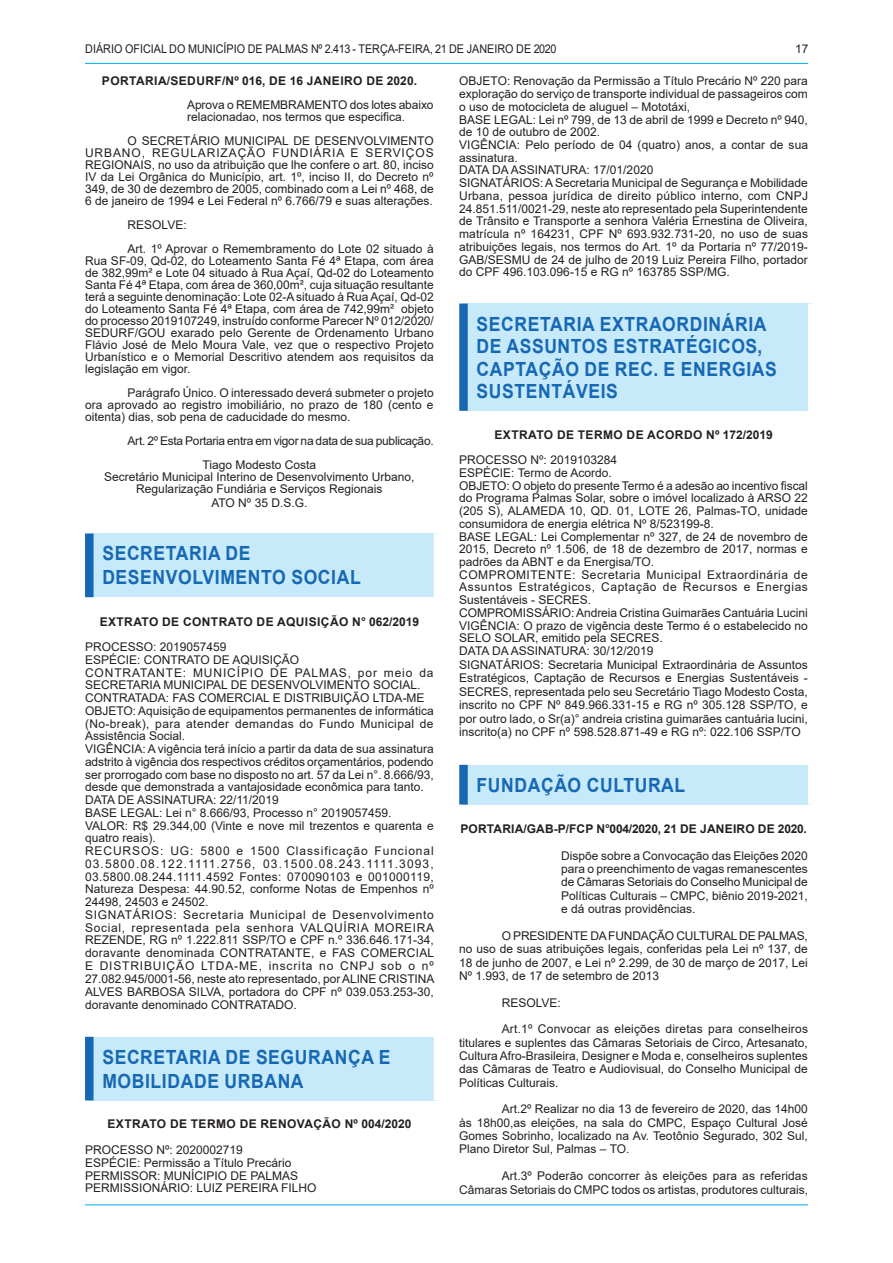
<style>
.page{position:relative;width:893px;height:1263px;background:#fff}
.page>*{position:absolute;margin:0;border:0;box-sizing:border-box;transform-origin:0 0}
.t1{font:700 19.5px/22.5px "Arial";letter-spacing:.035em;color:#1768b4;scale:.9 1}
.t2{font:12px/12.8px "Arial";color:#231f20;text-align:justify}
.t3{font:700 12px "Arial";letter-spacing:.035em;color:#231f20}
.t4{font:12px "Arial";color:#231f20;scale:.9 1}
.t5{font:12px/24px "Arial";letter-spacing:-.025em;color:#231f20}
.t6{font:700 12px "Arial";letter-spacing:.015em;color:#231f20}
</style>
<div class="page">
<hr style="left:85px;top:1204px;width:723px;height:1px;background:#00aeef">
<hr style="left:85px;top:63px;width:723px;height:1px;background:#00aeef">
<div style="left:89px;top:533px;width:349px;height:64px;background:#c6eafa"></div>
<div style="left:85px;top:533px;width:9px;height:64px;background:#1768b4"></div>
<div style="left:434px;top:533px;width:8px;height:64px;background:#fff"></div>
<div style="left:89px;top:1037px;width:349px;height:63px;background:#c6eafa"></div>
<div style="left:85px;top:1037px;width:9px;height:63px;background:#1768b4"></div>
<div style="left:434px;top:1037px;width:8px;height:63px;background:#fff"></div>
<div style="left:463px;top:304px;width:349px;height:107px;background:#c6eafa"></div>
<div style="left:459px;top:304px;width:9px;height:107px;background:#1768b4"></div>
<div style="left:808px;top:304px;width:8px;height:107px;background:#fff"></div>
<div style="left:463px;top:765px;width:349px;height:39px;background:#c6eafa"></div>
<div style="left:459px;top:765px;width:9px;height:39px;background:#1768b4"></div>
<div style="left:808px;top:765px;width:8px;height:39px;background:#fff"></div>
<p class="t4" style="left:85px;top:40px;width:525px">DIÁRIO OFICIAL DO MUNICÍPIO DE PALMAS Nº 2.413 - TERÇA-FEIRA, 21 DE JANEIRO DE 2020</p>
<p class="t2" style="left:795px;top:42px;width:15px">17</p>
<p class="t3" style="left:102px;top:73px;width:316px">PORTARIA/SEDURF/Nº 016, DE 16 JANEIRO DE 2020.</p>
<p class="t2" style="left:187px;top:99px;width:248px;line-height:12px">Aprova o REMEMBRAMENTO dos lotes abaixo relacionadao, nos termos que especifica.</p>
<p class="t2" style="left:85px;top:135px;width:350px;line-height:12px;text-indent:43px">O SECRETÁRIO MUNICIPAL DE DESENVOLVIMENTO URBANO, REGULARIZAÇÃO FUNDIÁRIA E SERVIÇOS REGIONAIS, no uso da atribuição que lhe confere o art. 80, inciso IV da Lei Orgânica do Município, art. 1º, inciso II, do Decreto nº 349, de 30 de dezembro de 2005, combinado com a Lei nº 468, de 6 de janeiro de 1994 e Lei Federal nº 6.766/79 e suas alterações.</p>
<p class="t2" style="left:128px;top:213px;width:308px;line-height:24px">RESOLVE:<br>Art. 1º Aprovar o Remembramento do Lote 02 situado à</p>
<p class="t2" style="left:85px;top:255px;width:350px;line-height:12px">Rua SF-09, Qd-02, do Loteamento Santa Fé 4ª Etapa, com área de 382,99m² e Lote 04 situado à Rua Açaí, Qd-02 do Loteamento Santa Fé 4ª Etapa, com área de 360,00m², cuja situação resultante terá a seguinte denominação: Lote 02-A situado à Rua Açaí, Qd-02 do Loteamento Santa Fé 4ª Etapa, com área de 742,99m² objeto do processo 2019107249, instruído conforme Parecer Nº 012/2020/ SEDURF/GOU exarado pelo Gerente de Ordenamento Urbano Flávio José de Melo Moura Vale, vez que o respectivo Projeto Urbanístico e o Memorial Descritivo atendem aos requisitos da legislação em vigor.</p>
<p class="t2" style="left:85px;top:387px;width:350px;line-height:12px;text-indent:43px">Parágrafo Único. O interessado deverá submeter o projeto ora aprovado ao registro imobiliário, no prazo de 180 (cento e oitenta) dias, sob pena de caducidade do mesmo.</p>
<p class="t5" style="left:203px;top:429px;width:233px;text-indent:-75px">Art. 2º Esta Portaria entra em vigor na data de sua publicação.<br>Tiago Modesto Costa</p>
<p class="t2" style="left:104px;top:471px;width:312px;line-height:12px;text-align:center">Secretário Municipal Interino de Desenvolvimento Urbano,<br>Regularização Fundiária e Serviços Regionais</p>
<p class="t2" style="left:211px;top:496px;width:97px">ATO Nº 35 D.S.G.</p>
<h1 class="t1" style="left:102px;top:542px;width:289px;line-height:24px">SECRETARIA DE<br>DESENVOLVIMENTO SOCIAL</h1>
<p class="t3" style="left:100px;top:613px;width:321px">EXTRATO DE CONTRATO DE AQUISIÇÃO N° 062/2019</p>
<p class="t2" style="left:85px;top:640px;width:351px;text-align:left">PROCESSO: 2019057459<br>ESPÉCIE: CONTRATO DE AQUISIÇÃO<br>CONTRATANTE: MUNICÍPIO DE PALMAS, por meio da SECRETARIA MUNICIPAL DE DESENVOLVIMENTO SOCIAL.<br>CONTRATADA: FAS COMERCIAL E DISTRIBUIÇÃO LTDA-ME OBJETO: Aquisição de equipamentos permanentes de informática (No-break), para atender demandas do Fundo Municipal de Assistência Social.<br>VIGÊNCIA: A vigência terá início a partir da data de sua assinatura adstrito à vigência dos respectivos créditos orçamentários, podendo ser prorrogado com base no disposto no art. 57 da Lei n°. 8.666/93, desde que demonstrada a vantajosidade econômica para tanto.<br>DATA DE ASSINATURA: 22/11/2019<br>BASE LEGAL: Lei n° 8.666/93, Processo n° 2019057459.<br>VALOR: R$ 29.344,00 (Vinte e nove mil trezentos e quarenta e quatro reais).<br>RECURSOS: UG: 5800 e 1500 Classificação Funcional 03.5800.08.122.1111.2756, 03.1500.08.243.1111.3093, 03.5800.08.244.1111.4592 Fontes: 070090103 e 001000119, Natureza Despesa: 44.90.52, conforme Notas de Empenhos nº 24498, 24503 e 24502.<br>SIGNATÁRIOS: Secretaria Municipal de Desenvolvimento Social, representada pela senhora VALQUÍRIA MOREIRA REZENDE, RG nº 1.222.811 SSP/TO e CPF n.º 336.646.171-34, doravante denominada CONTRATANTE, e FAS COMERCIAL E DISTRIBUIÇÃO LTDA-ME, inscrita no CNPJ sob o nº 27.082.945/0001-56, neste ato representado, por ALINE CRISTINA ALVES BARBOSA SILVA, portadora do CPF nº 039.053.253-30, doravante denominado CONTRATADO.</p>
<p class="t2" style="left:459px;top:75px;width:350px;text-align:left">OBJETO: Renovação da Permissão a Título Precário Nº 220 para exploração do serviço de transporte individual de passageiros com o uso de motocicleta de aluguel – Mototáxi,<br>BASE LEGAL: Lei nº 799, de 13 de abril de 1999 e Decreto nº 940, de 10 de outubro de 2002.<br>VIGÊNCIA: Pelo período de 04 (quatro) anos, a contar de sua assinatura.<br>DATA DA ASSINATURA: 17/01/2020<br>SIGNATÁRIOS: A Secretaria Municipal de Segurança e Mobilidade Urbana, pessoa jurídica de direito público interno, com CNPJ 24.851.511/0021-29, neste ato representado pela Superintendente de Trânsito e Transporte a senhora Valéria Ernestina de Oliveira, matrícula nº 164231, CPF Nº 693.932.731-20, no uso de suas atribuições legais, nos termos do Art. 1º da Portaria nº 77/2019- GAB/SESMU de 24 de julho de 2019 Luiz Pereira Filho, portador do CPF 496.103.096-15 e RG nº 163785 SSP/MG.</p>
<h1 class="t1" style="left:477px;top:313px;width:335px">SECRETARIA EXTRAORDINÁRIA<br>DE ASSUNTOS ESTRATÉGICOS,<br>CAPTAÇÃO DE REC. E ENERGIAS<br>SUSTENTÁVEIS</h1>
<p class="t3" style="left:494px;top:426px;width:280px">EXTRATO DE TERMO DE ACORDO Nº 172/2019</p>
<p class="t2" style="left:459px;top:453px;width:350px;text-align:left">PROCESSO Nº: 2019103284<br>ESPÉCIE: Termo de Acordo.<br>OBJETO: O objeto do presente Termo é a adesão ao incentivo fiscal do Programa Palmas Solar, sobre o imóvel localizado à ARSO 22 (205 S), ALAMEDA 10, QD. 01, LOTE 26, Palmas-TO, unidade consumidora de energia elétrica Nº 8/523199-8.<br>BASE LEGAL: Lei Complementar nº 327, de 24 de novembro de 2015, Decreto nº 1.506, de 18 de dezembro de 2017, normas e padrões da ABNT e da Energisa/TO.<br>COMPROMITENTE: Secretaria Municipal Extraordinária de Assuntos Estratégicos, Captação de Recursos e Energias Sustentáveis - SECRES.<br>COMPROMISSÁRIO: Andreia Cristina Guimarães Cantuária Lucini VIGÊNCIA: O prazo de vigência deste Termo é o estabelecido no SELO SOLAR, emitido pela SECRES.<br>DATA DA ASSINATURA: 30/12/2019<br>SIGNATÁRIOS: Secretaria Municipal Extraordinária de Assuntos Estratégicos, Captação de Recursos e Energias Sustentáveis - SECRES, representada pelo seu Secretário Tiago Modesto Costa, inscrito no CPF Nº 849.966.331-15 e RG nº 305.128 SSP/TO, e por outro lado, o Sr(a)° andreia cristina guimarães cantuária lucini, inscrito(a) no CPF nº 598.528.871-49 e RG nº: 022.106 SSP/TO</p>
<h1 class="t1" style="left:477px;top:774px;width:233px">FUNDAÇÃO CULTURAL</h1>
<p class="t6" style="left:460px;top:820px;width:348px">PORTARIA/GAB-P/FCP N°004/2020, 21 DE JANEIRO DE 2020.</p>
<p class="t2" style="left:561px;top:849px;width:248px;line-height:13.4px">Dispõe sobre a Convocação das Eleições 2020 para o preenchimento de vagas remanescentes de Câmaras Setoriais do Conselho Municipal de Políticas Culturais – CMPC, biênio 2019-2021, e dá outras providências.</p>
<p class="t2" style="left:459px;top:929px;width:350px;line-height:13.4px;text-indent:43px">O PRESIDENTE DA FUNDAÇÃO CULTURAL DE PALMAS, no uso de suas atribuições legais, conferidas pela Lei nº 137, de 18 de junho de 2007, e Lei nº 2.299, de 30 de março de 2017, Lei Nº 1.993, de 17 de setembro de 2013</p>
<p class="t2" style="left:502px;top:996px;width:61px">RESOLVE:</p>
<p class="t2" style="left:459px;top:1022px;width:350px;line-height:13.4px;text-indent:43px">Art.1º Convocar as eleições diretas para conselheiros titulares e suplentes das Câmaras Setoriais de Circo, Artesanato, Cultura Afro-Brasileira, Designer e Moda e, conselheiros suplentes das Câmaras de Teatro e Audiovisual, do Conselho Municipal de Políticas Culturais.</p>
<p class="t2" style="left:459px;top:1102px;width:350px;line-height:13.4px;text-indent:43px">Art.2º Realizar no dia 13 de fevereiro de 2020, das 14h00 às 18h00,as eleições, na sala do CMPC, Espaço Cultural José Gomes Sobrinho, localizado na Av. Teotônio Segurado, 302 Sul, Plano Diretor Sul, Palmas – TO.</p>
<p class="t2" style="left:459px;top:1169px;width:350px;line-height:13.5px;text-align:right">Art.3º Poderão concorrer às eleições para as referidas<br>Câmaras Setoriais do CMPC todos os artistas, produtores culturais,</p>
<h1 class="t1" style="left:102px;top:1045px;width:322px;line-height:24px">SECRETARIA DE SEGURANÇA E<br>MOBILIDADE URBANA</h1>
<p class="t3" style="left:108px;top:1115px;width:305px">EXTRATO DE TERMO DE RENOVAÇÃO Nº 004/2020</p>
<p class="t2" style="left:85px;top:1143px;width:233px;text-align:left">PROCESSO Nº: 2020002719<br>ESPÉCIE: Permissão a Título Precário<br>PERMISSOR: MUNÍCIPIO DE PALMAS<br>PERMISSIONÁRIO: LUIZ PEREIRA FILHO</p>
</div>
